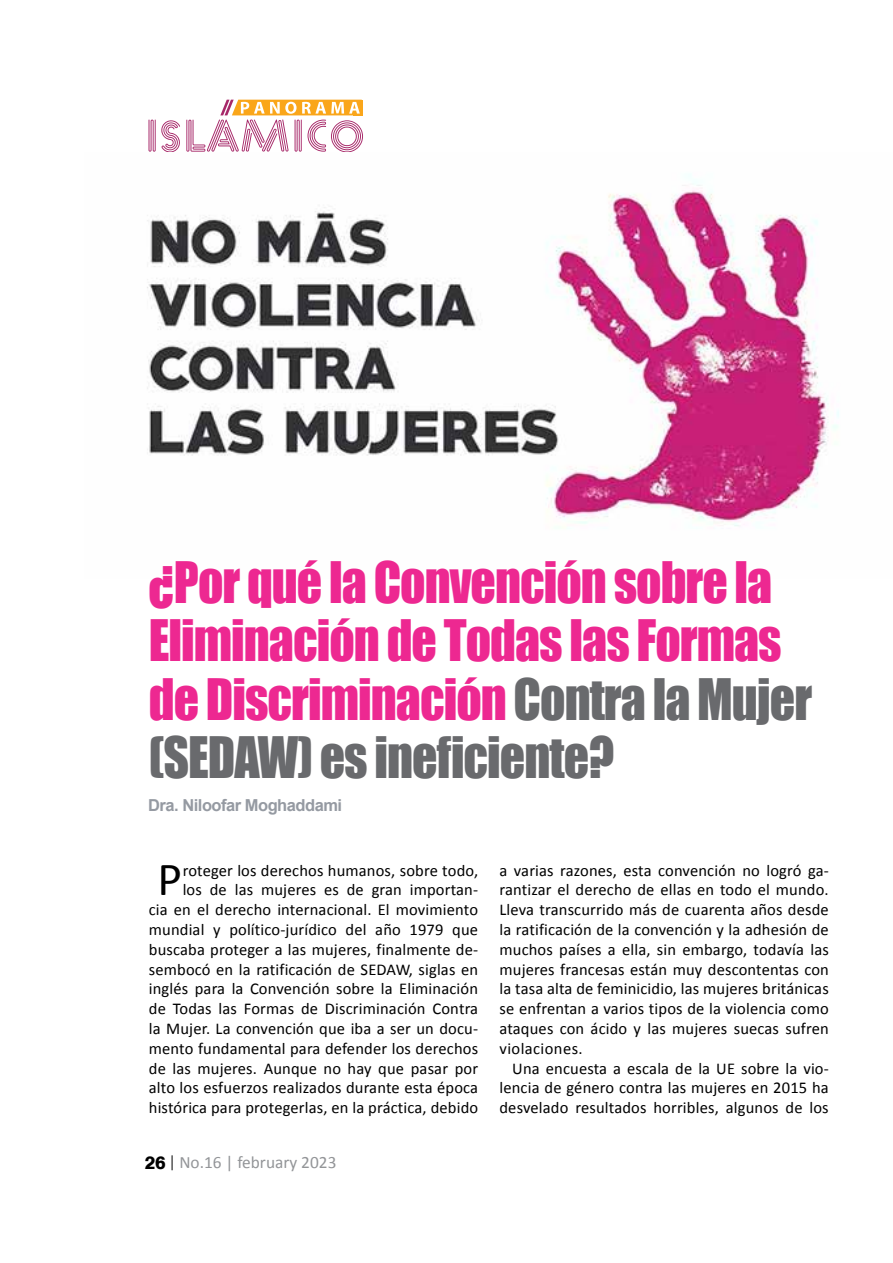
<style>
.page{position:relative;width:893px;height:1263px;background:#fff}
.page>*{position:absolute;margin:0;border:0;box-sizing:border-box;transform-origin:0 0}
.t1{font:52.5px/58.5px "Impact";letter-spacing:-.02em;color:#ed2891;scale:.95 1}
.t2{font:47.7px "Calibri";color:#000}
.t3{font:17.4px "Calibri";color:#939598}
.t4{font:16.5px/19.8px "Calibri";letter-spacing:.01em;color:#000;text-align:justify}
.t5{font:700 16.5px "Arial";letter-spacing:-.03em;color:#959aa2}
.s1{color:#696a6d}
.s2{font-family:"Swiss 721 BT";font-weight:800;font-size:18px;color:#000}
</style>
<div class="page">
<svg style="left:172px;top:1155px;width:1px;height:15px"></svg>
<svg style="left:148px;top:100px;width:215px;height:52px"></svg>
<img style="left:147px;top:174px;width:692px;height:352px">
<h1 class="t1" style="left:149px;top:552px;width:700px">¿Por qué la Convención sobre la<br>Eliminación de Todas las Formas de Discriminación <span class="s1">Contra la Mujer (SEDAW) es ineficiente?</span></h1>
<p class="t5" style="left:148px;top:795px;width:195px">Dra. Niloofar Moghaddami</p>
<p class="t4" style="left:149px;top:860px;width:331px;text-align:right">roteger los derechos humanos, sobre todo,<br>los de las mujeres es de gran importan-<br>cia en el derecho internacional. El movimiento mundial y político-jurídico del año 1979 que buscaba proteger a las mujeres, finalmente de&shy;sembocó en la ratificación de SEDAW, siglas en inglés para la Convención sobre la Eliminación de Todas las Formas de Discriminación Contra la Mujer. La convención que iba a ser un docu&shy;mento fundamental para defender los derechos de las mujeres. Aunque no hay que pasar por alto los esfuerzos realizados durante esta época histórica para protegerlas, en la práctica, debido</p>
<p class="t4" style="left:499px;top:860px;width:331px">a varias razones, esta convención no logró ga&shy;rantizar el derecho de ellas en todo el mundo.<br>Lleva transcurrido más de cuarenta años desde la ratificación de la convención y la adhesión de muchos países a ella, sin embargo, todavía las mujeres francesas están muy descontentas con la tasa alta de feminicidio, las mujeres británicas se enfrentan a varios tipos de la violencia como ataques con ácido y las mujeres suecas sufren violaciones.</p>
<h2 class="t2" style="left:158px;top:849px;width:26px">P</h2>
<p class="t4" style="left:499px;top:1058px;width:331px;text-indent:13px">Una encuesta a escala de la UE sobre la vio&shy;lencia de género contra las mujeres en 2015 ha desvelado resultados horribles, algunos de los</p>
<p class="t3" style="left:145px;top:1151px;width:193px"><span class="s2">26</span> No.16 | february 2023</p>
</div>
